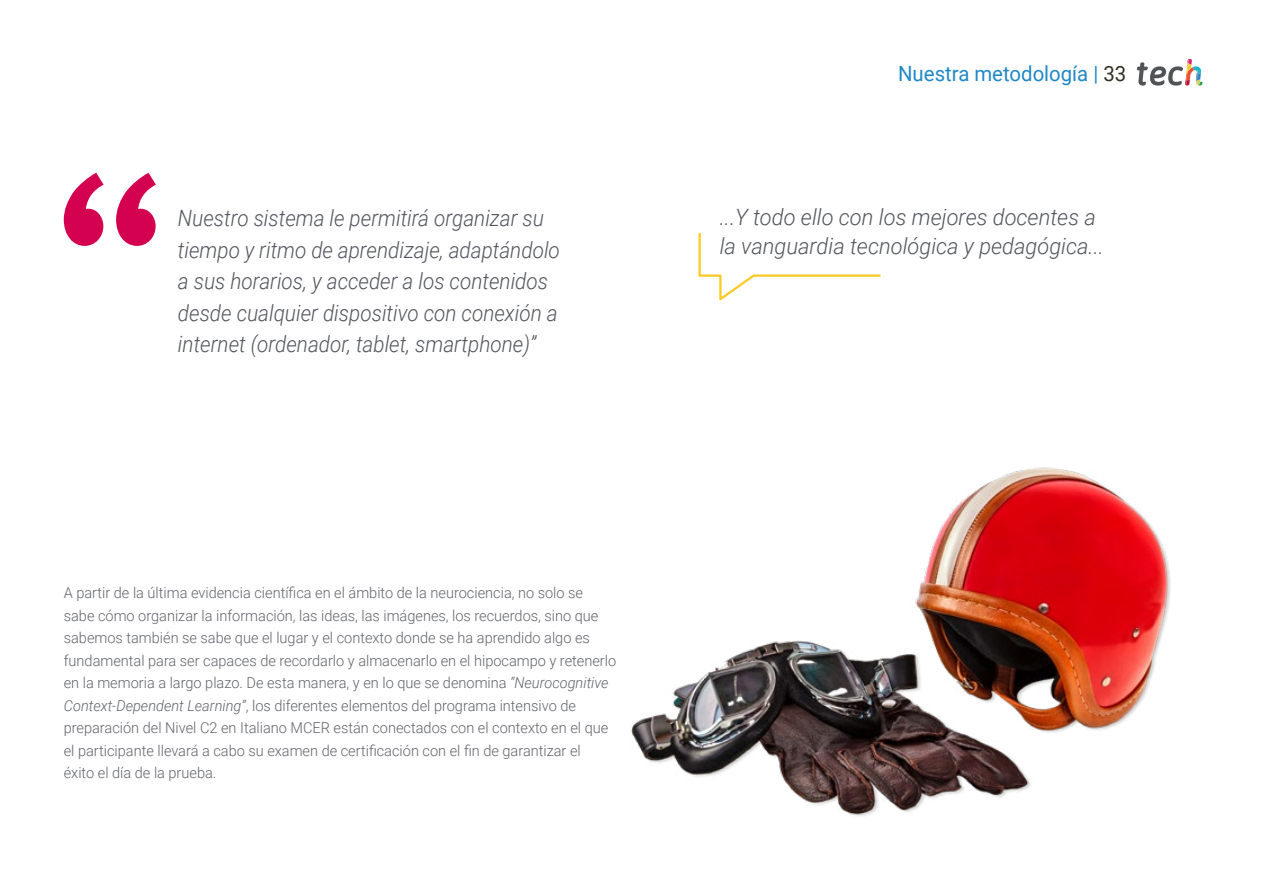
<style>
.page{position:relative;width:1263px;height:893px;background:#fff}
.page>*{position:absolute;margin:0;border:0;box-sizing:border-box;transform-origin:0 0}
.t1{font:italic 300 22.5px/31.5px "Roboto";color:#52555b;scale:.92 1}
.t2{font:italic 300 22.5px/28.5px "Roboto";color:#52555b}
.t3{font:21px "Roboto";color:#2088c5}
.t4{font:300 15px/22.5px "Roboto";color:#61646a}
.s1{color:#312e20}
.s2{font-style:italic}
</style>
<div class="page">
<svg style="left:1137px;top:59px;width:65px;height:27px"></svg>
<img style="left:631px;top:467px;width:540px;height:350px">
<svg style="left:64px;top:173px;width:92px;height:73px"></svg>
<svg style="left:698px;top:233px;width:183px;height:68px"></svg>
<h2 class="t3" style="left:898px;top:59px;width:230px">Nuestra metodología | <span class="s1">33</span></h2>
<h1 class="t1" style="left:178px;top:202px;width:417px">Nuestro sistema le permitirá organizar su tiempo y ritmo de aprendizaje, adaptándolo a sus horarios, y acceder a los contenidos desde cualquier dispositivo con conexión a internet (ordenador, tablet, smartphone)”</h1>
<h1 class="t2" style="left:720px;top:202px;width:386px">...Y todo ello con los mejores docentes a la vanguardia tecnológica y pedagógica...</h1>
<p class="t4" style="left:64px;top:581px;width:554px">A partir de la última evidencia científica en el ámbito de la neurociencia, no solo se sabe cómo organizar la información, las ideas, las imágenes, los recuerdos, sino que sabemos también se sabe que el lugar y el contexto donde se ha aprendido algo es fundamental para ser capaces de recordarlo y almacenarlo en el hipocampo y retenerlo en la memoria a largo plazo. De esta manera, y en lo que se denomina <span class="s2">“Neurocognitive Context-Dependent Learning”</span>, los diferentes elementos del programa intensivo de preparación del Nivel C2 en Italiano MCER están conectados con el contexto en el que el participante llevará a cabo su examen de certificación con el fin de garantizar el<br>éxito el día de la prueba.</p>
</div>
